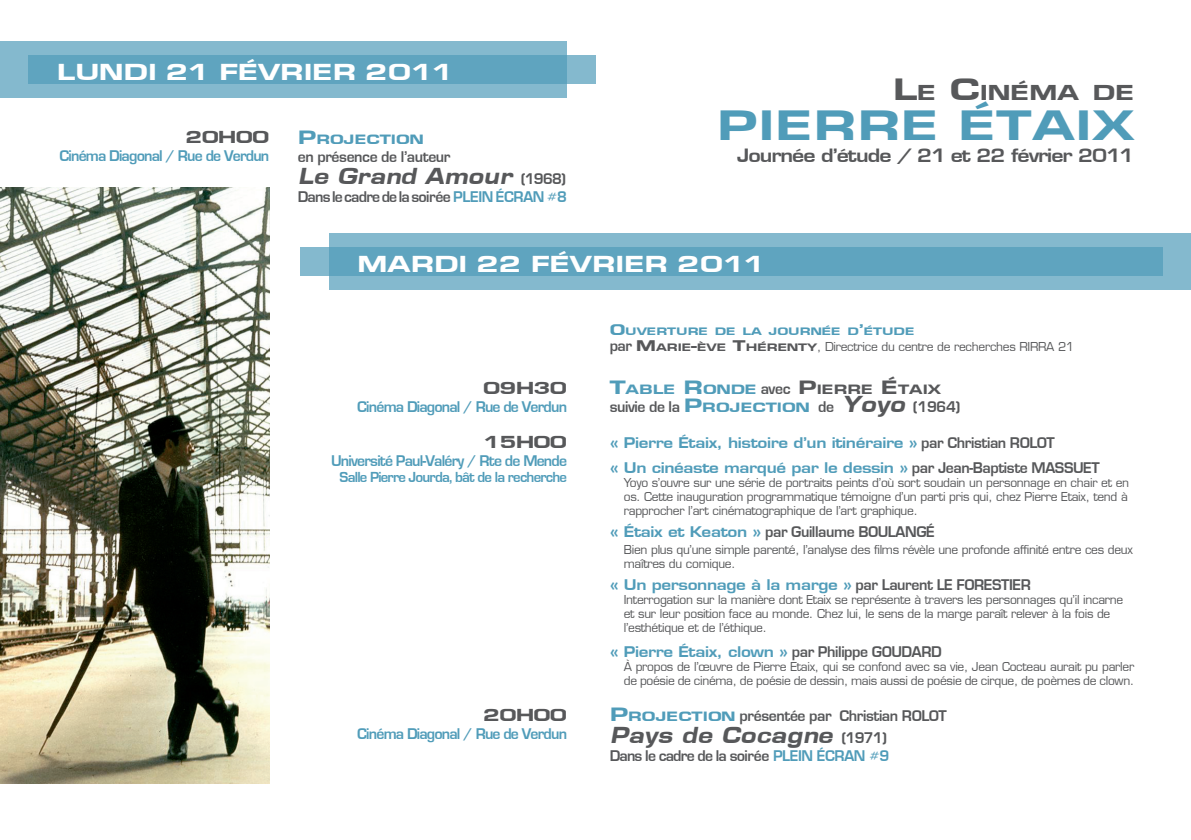
<style>
.page{position:relative;width:1191px;height:840px;background:#fff}
.page>*{position:absolute;margin:0;border:0;box-sizing:border-box;transform-origin:0 0}
.t1{font:800 44px "Eurose Wide";letter-spacing:.02em;color:#509cb9}
.t2{font:italic 800 24px "Eurose Wide";color:#57585a;scale:.83 1}
.t3{font:800 24px "Eurose Wide";letter-spacing:-.025em;color:#fff}
.t4{font:800 22.4px "Eurose Wide";color:#57585a}
.t5{font:700 20px "Eurose";letter-spacing:-.05em;color:#57585a}
.t6{font:800 18px "Eurose Wide";letter-spacing:-.05em;color:#57585a}
.t7{font:16px "Eurose";letter-spacing:-.025em;color:#57585a}
.t8{font:700 16px/24.8px "Eurose";letter-spacing:-.025em;color:#509cb9}
.t9{font:16px "Eurose";letter-spacing:-.05em;color:#509cb9}
.t10{font:15px "Eurose";letter-spacing:-.05em;color:#509cb9}
.t11{font:800 14px "Eurose Wide";color:#57585a}
.t12{font:800 14px "Eurose Wide";color:#509cb9}
.t13{font:12px/14px "Euromode Plain";letter-spacing:-.025em;color:#57585a}
.t14{font:800 11.2px "Eurose Wide";color:#509cb9}
.s1{font-size:20px}
.s2{font-family:"Eurose";font-weight:400;font-style:normal;font-size:16px}
.s3{color:#509cb9}
.s4{font-size:32px}
.s5{font-size:16px}
.s6{font-family:"Eurose";font-size:16px}
.s7{font-family:"Eurose Wide";font-weight:800;font-size:16px}
.s8{font-family:"Eurose Wide";font-weight:800;font-size:11.2px}
.s9{font-size:20px;color:#509cb9}
.s10{font-family:"Eurose";font-weight:400;font-size:16px}
.s11{font-family:"Eurose Wide";font-weight:800;font-size:20px;color:#509cb9}
.s12{font-family:"Eurose Wide";font-weight:800;font-size:14px;color:#509cb9}
.s13{font-family:"Eurose Wide";font-weight:800;font-style:italic;font-size:24px}
.s14{font-weight:400;color:#57585a}
.s15{font-weight:700;color:#509cb9}
</style>
<div class="page">
<img style="left:0;top:187px;width:270px;height:595px">
<div style="left:0;top:41px;width:567px;height:57px;background:#84b9ce"></div>
<div style="left:28px;top:55px;width:567px;height:29px;background:#5fa4bf"></div>
<div style="left:329px;top:233px;width:862px;height:57px;background:#84b9ce"></div>
<div style="left:300px;top:247px;width:862px;height:28px;background:#5fa4bf"></div>
<h2 class="t3" style="left:57px;top:59px;width:39px">LUNDI</h2>
<h2 class="t3" style="left:166px;top:59px;width:93px">21 FÉVRIER</h2>
<h2 class="t3" style="left:365px;top:59px;width:90px">2011</h2>
<h3 class="t6" style="left:185px;top:126px;width:86px">20H00</h3>
<h3 class="t9" style="left:60px;top:147px;width:211px">Cinéma Diagonal / Rue de Verdun</h3>
<p class="t12" style="left:298px;top:132px;width:127px"><span class="s1">P</span>ROJECTION</p>
<h3 class="t7" style="left:298px;top:148px;width:154px">en présence de l’auteur</h3>
<h2 class="t2" style="left:298px;top:163px;width:325px">Le Grand Amour <span class="s2">(1 968)</span></h2>
<h3 class="t7" style="left:298px;top:188px;width:271px">Dans le cadre de la soirée <span class="s3">PLEIN ÉCRAN #8</span></h3>
<h3 class="t4" style="left:892px;top:79px;width:243px"><span class="s4">L</span>E <span class="s4">C</span>INÉMA DE</h3>
<h1 class="t1" style="left:716px;top:100px;width:419px">PIERRE ÉTAIX</h1>
<h3 class="t5" style="left:737px;top:144px;width:399px">Journée d’étude / 21 et 22 février 2011</h3>
<h2 class="t3" style="left:357px;top:250px;width:23px">MARDI</h2>
<h2 class="t3" style="left:476px;top:250px;width:94px">22 FÉVRIER</h2>
<h2 class="t3" style="left:677px;top:250px;width:90px">2011</h2>
<h3 class="t6" style="left:483px;top:377px;width:86px">09H30</h3>
<h3 class="t9" style="left:357px;top:397px;width:211px">Cinéma Diagonal / Rue de Verdun</h3>
<h3 class="t6" style="left:483px;top:431px;width:86px">15H00</h3>
<h3 class="t9" style="left:331px;top:451px;width:237px">Université Paul-Valéry / Rte de Mende</h3>
<p class="t10" style="left:339px;top:468px;width:229px">Salle Pierre Jourda, bât de la recherche</p>
<h3 class="t6" style="left:483px;top:704px;width:86px">20H00</h3>
<h3 class="t9" style="left:357px;top:724px;width:211px">Cinéma Diagonal / Rue de Verdun</h3>
<p class="t14" style="left:609px;top:325px;width:306px"><span class="s5">O</span>UVERTURE DE LA JOURNÉE D<span class="s5">’</span>ÉTUDE</p>
<p class="t13" style="left:609px;top:339px;width:466px"><span class="s6">par</span> <span class="s7">M</span><span class="s8">ARIE</span><span class="s7">-</span><span class="s8">ÈVE</span> <span class="s7">T</span><span class="s8">H ÉRENTY</span>, Directrice du centre de recherches RIRRA 21</p>
<p class="t11" style="left:609px;top:381px;width:333px"><span class="s9">T</span><span class="s3">ABLE</span> <span class="s9">R</span> <span class="s3">ONDE</span> <span class="s10">avec</span> <span class="s1">P</span>IERRE <span class="s1">É</span>TAIX</p>
<h3 class="t7" style="left:609px;top:398px;width:352px">suivie de la <span class="s11">P</span><span class="s12">ROJECTION</span> de <span class="s13">Yoyo</span> (1964)</h3>
<h3 class="t8" style="left:609px;top:430px;width:492px">« Pierre étaix, histoire d’un itinéraire » <span class="s14">par Christian ROLOT<br></span>« Un cinéaste marqué par le dessin » <span class="s14">par Jean-Baptiste MASSUET</span></h3>
<p class="t13" style="left:624px;top:475px;width:507px;text-align:justify">Yoyo s’ouvre sur une série de portraits peints d’où sort soudain un personnage en chair et en os. Cette inauguration programmatique témoigne d’un parti pris qui, chez Pierre Etaix, tend à rapprocher l’art cinématographique de l’art graphique.</p>
<h3 class="t7" style="left:609px;top:523px;width:327px"><span class="s15">« étaix et Keaton »</span> par Guillaume BOULANGÉ</h3>
<p class="t13" style="left:624px;top:542px;width:510px">Bien plus qu’une simple parenté, l’analyse des films révèle une profonde affinité entre ces deux maîtres du comique.</p>
<h3 class="t8" style="left:609px;top:572px;width:423px">« Un personnage à la marge » <span class="s14">par Laurent LE FORESTIER</span></h3>
<p class="t13" style="left:624px;top:592px;width:501px">Interrogation sur la manière dont Etaix se représente à travers les personnages qu’il incarne et sur leur position face au monde. Chez lui, le sens de la marge paraît relever à la fois de l’esthétique et de l’éthique.</p>
<h3 class="t8" style="left:609px;top:638px;width:334px">« Pierre étaix, clown » <span class="s14">par Philippe GOUDARD</span></h3>
<p class="t13" style="left:624px;top:659px;width:512px">À propos de l’œuvre de Pierre Etaix, qui se confond avec sa vie, Jean Cocteau aurait pu parler de poésie de cinéma, de poésie de dessin, mais aussi de poésie de cirque, de poèmes de clown.</p>
<h3 class="t7" style="left:609px;top:706px;width:339px"><span class="s11">P</span><span class="s12">ROJECTION</span> présentée par Christian ROLOT</h3>
<h2 class="t2" style="left:609px;top:721px;width:336px">Pays de Cocagne <span class="s2">( 1 9 7 1 )</span></h2>
<h3 class="t7" style="left:609px;top:746px;width:281px">Dans le cadre de la soirée <span class="s3">PLEIN ÉCRAN #9</span></h3>
</div>
